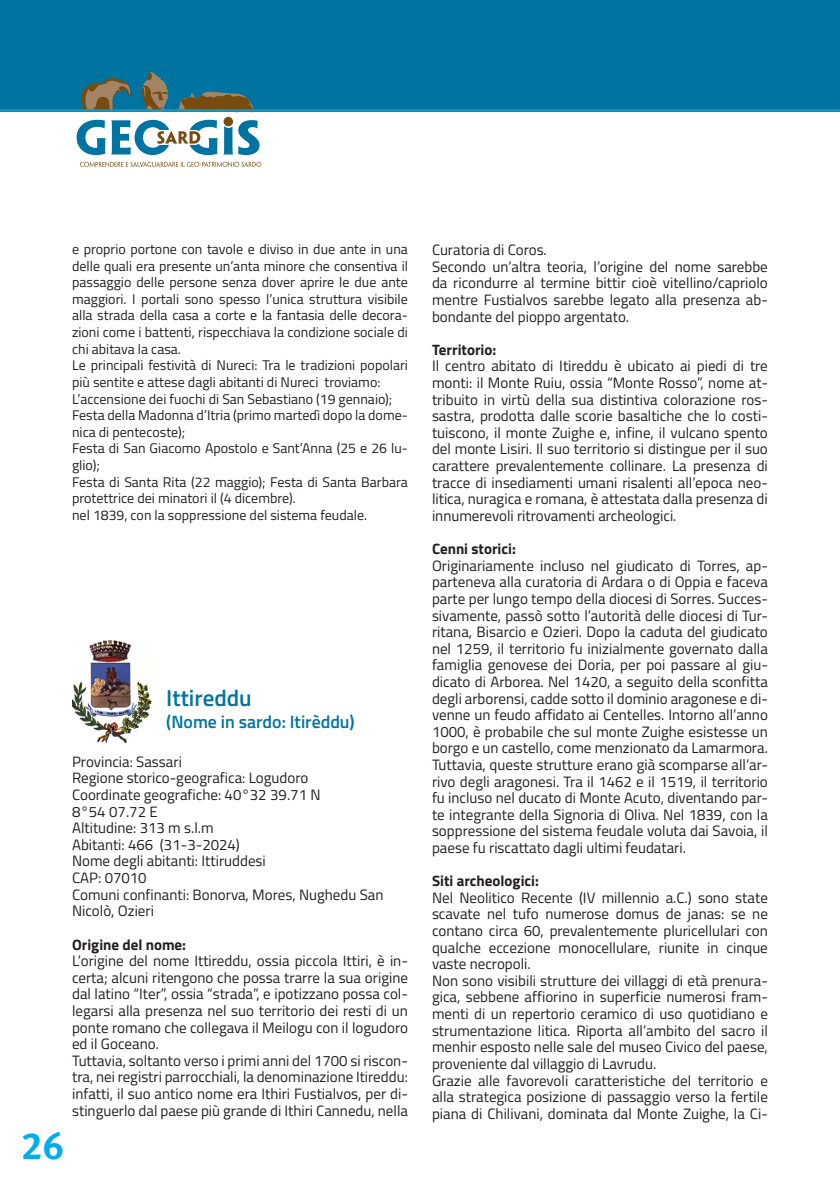
<style>
.page{position:relative;width:840px;height:1191px;background:#fff}
.page>*{position:absolute;margin:0;border:0;box-sizing:border-box;transform-origin:0 0}
.t1{font:38px "Meta Bold LF";color:#00aeef}
.titolo{font:600 23px "Titillium Web";color:#0074a1}
.titolo-2{font:600 17.8px "Titillium Web";color:#0074a1}
.Stile_di_paragrafo_1{font:15px/16.6px "Titillium Web";color:#231f20;text-align:justify}
.Stile_di_paragrafo_1-2{font:700 15px "Titillium Web";color:#231f20}
.testo{font:14px/16.6px "Titillium Web";color:#231f20}
</style>
<div class="page">
<div style="left:0;top:0;width:839px;height:111px;background:#0074a1"></div>
<svg style="left:77px;top:120px;width:182px;height:35px"></svg>
<div style="left:223px;top:117px;width:10px;height:9px;background:#784b0f;border-radius:50%"></div>
<svg style="left:80px;top:162px;width:181px;height:5px"></svg>
<svg style="left:0;top:72px;width:839px;height:41px"></svg>
<img style="left:72px;top:641px;width:80px;height:102px">
<p class="testo" style="left:72px;top:240px;width:337px;text-align:justify">e proprio portone con tavole e diviso in due ante in una delle quali era presente un’anta minore che consentiva il passaggio delle persone senza dover aprire le due ante maggiori. I portali sono spesso l’unica struttura visibile alla strada della casa a corte e la fantasia delle decora&shy;zioni come i battenti, rispecchiava la condizione sociale di chi abitava la casa.</p>
<p class="testo" style="left:72px;top:356px;width:337px">Le principali festività di Nureci: Tra le tradizioni popolari più sentite e attese dagli abitanti di Nureci troviamo:</p>
<p class="testo" style="left:72px;top:389px;width:321px">L’accensione dei fuochi di San Sebastiano (19 gennaio);</p>
<p class="testo" style="left:72px;top:406px;width:337px">Festa della Madonna d’Itria (primo martedì dopo la dome&shy;nica di pentecoste);</p>
<p class="testo" style="left:72px;top:439px;width:337px">Festa di San Giacomo Apostolo e Sant’Anna (25 e 26 lu&shy;glio);</p>
<p class="testo" style="left:72px;top:472px;width:337px">Festa di Santa Rita (22 maggio); Festa di Santa Barbara protettrice dei minatori il (4 dicembre).</p>
<p class="testo" style="left:72px;top:506px;width:296px">nel 1839, con la soppressione del sistema feudale.</p>
<h1 class="t1" style="left:22px;top:1123px;width:44px">26</h1>
<p class="titolo" style="left:166px;top:681px;width:87px">Ittireddu</p>
<p class="titolo-2" style="left:166px;top:708px;width:190px">(Nome in sardo: Itirèddu)</p>
<p class="Stile_di_paragrafo_1" style="left:72px;top:752px;width:111px">Provincia: Sassari</p>
<p class="Stile_di_paragrafo_1" style="left:72px;top:769px;width:238px">Regione storico-geografica: Logudoro</p>
<p class="Stile_di_paragrafo_1" style="left:72px;top:785px;width:250px">Coordinate geografiche: 40°32′39.71 N<br>8°54′07.72 E</p>
<p class="Stile_di_paragrafo_1" style="left:72px;top:819px;width:143px">Altitudine: 313 m s.l.m</p>
<p class="Stile_di_paragrafo_1" style="left:72px;top:835px;width:169px">Abitanti: 466 (31-3-2024)</p>
<p class="Stile_di_paragrafo_1" style="left:72px;top:852px;width:195px">Nome degli abitanti: Ittiruddesi</p>
<p class="Stile_di_paragrafo_1" style="left:72px;top:868px;width:76px">CAP: 07010</p>
<p class="Stile_di_paragrafo_1" style="left:72px;top:885px;width:313px">Comuni confinanti: Bonorva, Mores, Nughedu San<br>Nicolò, Ozieri</p>
<p class="Stile_di_paragrafo_1-2" style="left:72px;top:932px;width:115px">Origine del nome:</p>
<p class="Stile_di_paragrafo_1" style="left:72px;top:951px;width:337px">L’origine del nome Ittireddu, ossia piccola Ittiri, è in&shy;certa; alcuni ritengono che possa trarre la sua origine dal latino “Iter”, ossia “strada”, e ipotizzano possa col&shy;legarsi alla presenza nel suo territorio dei resti di un ponte romano che collegava il Meilogu con il logudoro ed il Goceano.</p>
<p class="Stile_di_paragrafo_1" style="left:72px;top:1051px;width:337px">Tuttavia, soltanto verso i primi anni del 1700 si riscon&shy;tra, nei registri parrocchiali, la denominazione Itireddu: infatti, il suo antico nome era Ithiri Fustialvos, per di&shy;stinguerlo dal paese più grande di Ithiri Cannedu, nella</p>
<p class="Stile_di_paragrafo_1" style="left:432px;top:241px;width:116px">Curatoria di Coros.</p>
<p class="Stile_di_paragrafo_1" style="left:432px;top:257px;width:337px">Secondo un’altra teoria, l’origine del nome sarebbe da ricondurre al termine bittir cioè vitellino/capriolo mentre Fustialvos sarebbe legato alla presenza ab&shy;bondante del pioppo argentato.</p>
<p class="Stile_di_paragrafo_1-2" style="left:432px;top:338px;width:66px">Territorio:</p>
<p class="Stile_di_paragrafo_1" style="left:432px;top:357px;width:337px">Il centro abitato di Itireddu è ubicato ai piedi di tre monti: il Monte Ruiu, ossia “Monte Rosso”, nome at&shy;tribuito in virtù della sua distintiva colorazione ros&shy;sastra, prodotta dalle scorie basaltiche che lo costi&shy;tuiscono, il monte Zuighe e, infine, il vulcano spento del monte Lisiri. Il suo territorio si distingue per il suo carattere prevalentemente collinare. La presenza di tracce di insediamenti umani risalenti all’epoca neo&shy;litica, nuragica e romana, è attestata dalla presenza di innumerevoli ritrovamenti archeologici.</p>
<p class="Stile_di_paragrafo_1-2" style="left:432px;top:537px;width:85px">Cenni storici:</p>
<p class="Stile_di_paragrafo_1" style="left:432px;top:556px;width:337px">Originariamente incluso nel giudicato di Torres, ap&shy;parteneva alla curatoria di Ardara o di Oppia e faceva parte per lungo tempo della diocesi di Sorres. Succes&shy;sivamente, passò sotto l’autorità delle diocesi di Tur&shy;ritana, Bisarcio e Ozieri. Dopo la caduta del giudicato nel 1259, il territorio fu inizialmente governato dalla famiglia genovese dei Doria, per poi passare al giu&shy;dicato di Arborea. Nel 1420, a seguito della sconfitta degli arborensi, cadde sotto il dominio aragonese e di&shy;venne un feudo affidato ai Centelles. Intorno all’anno 1000, è probabile che sul monte Zuighe esistesse un borgo e un castello, come menzionato da Lamarmora.<br>Tuttavia, queste strutture erano già scomparse all’ar&shy;rivo degli aragonesi. Tra il 1462 e il 1519, il territorio fu incluso nel ducato di Monte Acuto, diventando par&shy;te integrante della Signoria di Oliva. Nel 1839, con la soppressione del sistema feudale voluta dai Savoia, il paese fu riscattato dagli ultimi feudatari.</p>
<p class="Stile_di_paragrafo_1-2" style="left:432px;top:869px;width:108px">Siti archeologici:</p>
<p class="Stile_di_paragrafo_1" style="left:432px;top:888px;width:337px">Nel Neolitico Recente (IV millennio a.C.) sono state scavate nel tufo numerose domus de janas: se ne contano circa 60, prevalentemente pluricellulari con qualche eccezione monocellulare, riunite in cinque vaste necropoli.</p>
<p class="Stile_di_paragrafo_1" style="left:432px;top:971px;width:337px">Non sono visibili strutture dei villaggi di età prenura&shy;gica, sebbene affiorino in superficie numerosi fram&shy;menti di un repertorio ceramico di uso quotidiano e strumentazione litica. Riporta all’ambito del sacro il menhir esposto nelle sale del museo Civico del paese, proveniente dal villaggio di Lavrudu.</p>
<p class="Stile_di_paragrafo_1" style="left:432px;top:1071px;width:337px">Grazie alle favorevoli caratteristiche del territorio e alla strategica posizione di passaggio verso la fertile piana di Chilivani, dominata dal Monte Zuighe, la Ci-</p>
</div>
